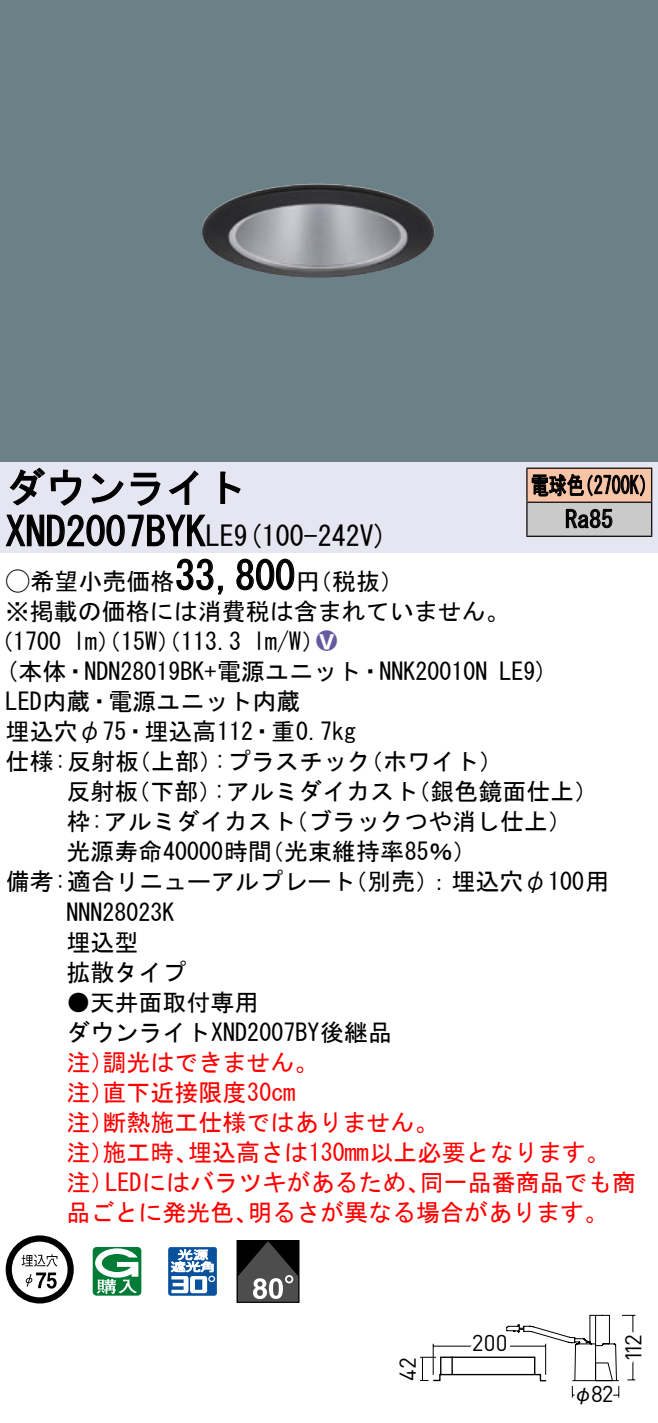
<style>
.page{position:relative;width:658px;height:1423px;background:#fff}
.page>*{position:absolute;margin:0;border:0;box-sizing:border-box;transform-origin:0 0}
.t1{font:40px "MS Gothic";color:#000}
.t2{font:28px "MS Gothic";color:#000}
.t3{font:24px/30px "MS Gothic";color:#000}
.t4{font:24px/30px "MS Gothic";color:#f00}
.t5{font:24px/34px "MS Gothic";color:#000;scale:.75 1}
.t6{font:24px "Ford Classification 1";color:#635aa0}
.t7{font:22.8px "DINOT";letter-spacing:-.02em;color:#000}
.t8{font:20px "Gothic BBB Pro Medium 90 pv RKSJ H";color:#000}
.s1{font-size:28px}
.s2{font-family:"Ford Classification 1"}
.s3{color:#fff}
</style>
<div class="page">
<div style="left:0;top:0;width:658px;height:462px;background:#6c8087"></div>
<img style="left:202px;top:184px;width:232px;height:94px">
<div style="left:0;top:462px;width:658px;height:90px;background:#e6e5f2"></div>
<svg style="left:9px;top:467px;width:73px;height:39px"></svg>
<svg style="left:91px;top:473px;width:33px;height:30px"></svg>
<svg style="left:130px;top:472px;width:30px;height:34px"></svg>
<svg style="left:168px;top:470px;width:30px;height:35px"></svg>
<svg style="left:220px;top:471px;width:21px;height:33px"></svg>
<svg style="left:5px;top:514px;width:201px;height:33px"></svg>
<svg style="left:176px;top:558px;width:47px;height:37px"></svg>
<svg style="left:236px;top:558px;width:59px;height:32px"></svg>
<svg style="left:6px;top:1235px;width:68px;height:68px"></svg>
<svg style="left:93px;top:1247px;width:48px;height:48px"></svg>
<svg style="left:168px;top:1247px;width:49px;height:48px"></svg>
<div style="left:237px;top:1239px;width:62px;height:63px;border:1px solid #000"></div>
<svg style="left:237px;top:1240px;width:62px;height:61px;background:#464646"></svg>
<div style="left:527px;top:468px;width:124px;height:34px;background:#f7c4a7"></div>
<div style="left:527px;top:502px;width:124px;height:34px;background:#cacaca"></div>
<hr style="left:526px;top:467px;width:126px;height:2px;background:#000">
<hr style="left:526px;top:468px;width:1px;height:33px;background:#000">
<hr style="left:651px;top:468px;width:1px;height:33px;background:#000">
<hr style="left:526px;top:501px;width:126px;height:2px;background:#000">
<hr style="left:526px;top:502px;width:1px;height:33px;background:#000">
<hr style="left:651px;top:502px;width:1px;height:33px;background:#000">
<hr style="left:526px;top:535px;width:126px;height:2px;background:#000">
<svg style="left:531px;top:474px;width:114px;height:23px"></svg>
<svg style="left:565px;top:508px;width:47px;height:20px"></svg>
<svg style="left:420px;top:1314px;width:216px;height:84px"></svg>
<div style="left:481px;top:1330px;width:17px;height:24px;border:8px solid #fff;border-radius:4px"></div>
<div style="left:483px;top:1331px;width:13px;height:22px;border:8px solid #fff;border-radius:3px"></div>
<div style="left:493px;top:1330px;width:17px;height:24px;border:8px solid #fff;border-radius:4px"></div>
<div style="left:495px;top:1331px;width:13px;height:22px;border:8px solid #fff;border-radius:3px"></div>
<h1 class="t1" style="left:6px;top:467px;width:242px">ダウンライト</h1>
<p class="t2" style="left:234px;top:522px;width:155px">(9 100-242 (V</p>
<h1 class="t1" style="left:6px;top:511px;width:230px">XND2007BYK<span class="s1">LE</span></h1>
<h1 class="t1" style="left:175px;top:555px;width:121px">33,800</h1>
<p class="t3" style="left:6px;top:566px;width:505px"><span class="s2">A</span>希望小売価格<br>※掲載の価格には消費税は含まれていません。</p>
<p class="t6" style="left:316px;top:629px;width:22px">2<span class="s3">8</span></p>
<p class="t3" style="left:296px;top:566px;width:109px">（円税抜(</p>
<p class="t3" style="left:253px;top:626px;width:73px">l m (W/</p>
<p class="t3" style="left:-11px;top:626px;width:74px">（1700</p>
<p class="t3" style="left:73px;top:626px;width:170px">lm）（15 ）（W 113.3</p>
<p class="t5" style="left:565px;top:468px;width:65px;text-indent:-34px">電球色<br>Ra85</p>
<p class="t5" style="left:575px;top:468px;width:109px">（2700 (K</p>
<p class="t3" style="left:6px;top:656px;width:483px">(本体・NDN28019BK+電源ユニット・NNK20010N</p>
<p class="t3" style="left:6px;top:686px;width:296px">LED内蔵・電源ユニット内蔵</p>
<p class="t3" style="left:6px;top:716px;width:352px">埋込穴φ75・埋込高112・重0.7kg</p>
<p class="t3" style="left:359px;top:746px;width:145px">（ホワイト(</p>
<p class="t3" style="left:214px;top:746px;width:158px">:プラスチック</p>
<p class="t3" style="left:6px;top:746px;width:135px">仕様:反射板</p>
<p class="t3" style="left:127px;top:746px;width:97px">（上部）</p>
<p class="t3" style="left:499px;top:656px;width:50px">LE (9</p>
<p class="t3" style="left:66px;top:776px;width:74px">反射板</p>
<p class="t3" style="left:126px;top:776px;width:97px">（下部）</p>
<p class="t3" style="left:213px;top:776px;width:206px">:アルミダイカスト</p>
<p class="t3" style="left:406px;top:776px;width:193px">（銀色鏡面仕上(</p>
<p class="t3" style="left:284px;top:806px;width:289px">（ブラックつや消し仕上(</p>
<p class="t3" style="left:260px;top:806px;width:218px;text-indent:-193px">枠:アルミダイカスト<br>（光束維持率85％(</p>
<p class="t3" style="left:66px;top:836px;width:207px">光源寿命40000時間</p>
<p class="t3" style="left:66px;top:866px;width:290px;text-indent:-61px">備考:適合リニューアルプレート<br>NNN28023K<br>埋込型<br>拡散タイプ</p>
<p class="t3" style="left:66px;top:986px;width:327px">●天井面取付専用<br>ダウンライトXND2007BY後継品</p>
<p class="t4" style="left:102px;top:1046px;width:217px">調光はできません。</p>
<p class="t3" style="left:343px;top:866px;width:267px">（別売：）埋込穴φ100用</p>
<p class="t4" style="left:102px;top:1046px;width:194px;text-indent:-36px">注）<br>直下近接限度30cm</p>
<p class="t4" style="left:102px;top:1076px;width:337px;text-indent:-36px">注）<br>断熱施工仕様ではありません。</p>
<p class="t4" style="left:66px;top:1106px;width:49px">注）</p>
<p class="t4" style="left:188px;top:1136px;width:423px">埋込高さは130mm以上必要となります。</p>
<p class="t4" style="left:102px;top:1136px;width:97px">施工時、</p>
<p class="t4" style="left:66px;top:1136px;width:49px">注）</p>
<p class="t4" style="left:66px;top:1166px;width:49px">注）</p>
<p class="t4" style="left:105px;top:1166px;width:326px">LEDにはバラツキがあるため、</p>
<p class="t4" style="left:420px;top:1166px;width:217px">同一品番商品でも商</p>
<p class="t4" style="left:66px;top:1196px;width:193px">品ごとに発光色、</p>
<p class="t4" style="left:248px;top:1196px;width:362px">明るさが異なる場合があります。</p>
<p class="t7" style="left:392px;top:1380px;width:25px;rotate:-90deg">42</p>
<p class="t7" style="left:472px;top:1326px;width:37px">200</p>
<p class="t7" style="left:591px;top:1377px;width:24px">82</p>
<p class="t8" style="left:573px;top:1377px;width:21px">φ</p>
<p class="t7" style="left:617px;top:1362px;width:30px;rotate:-90deg">112</p>
</div>
